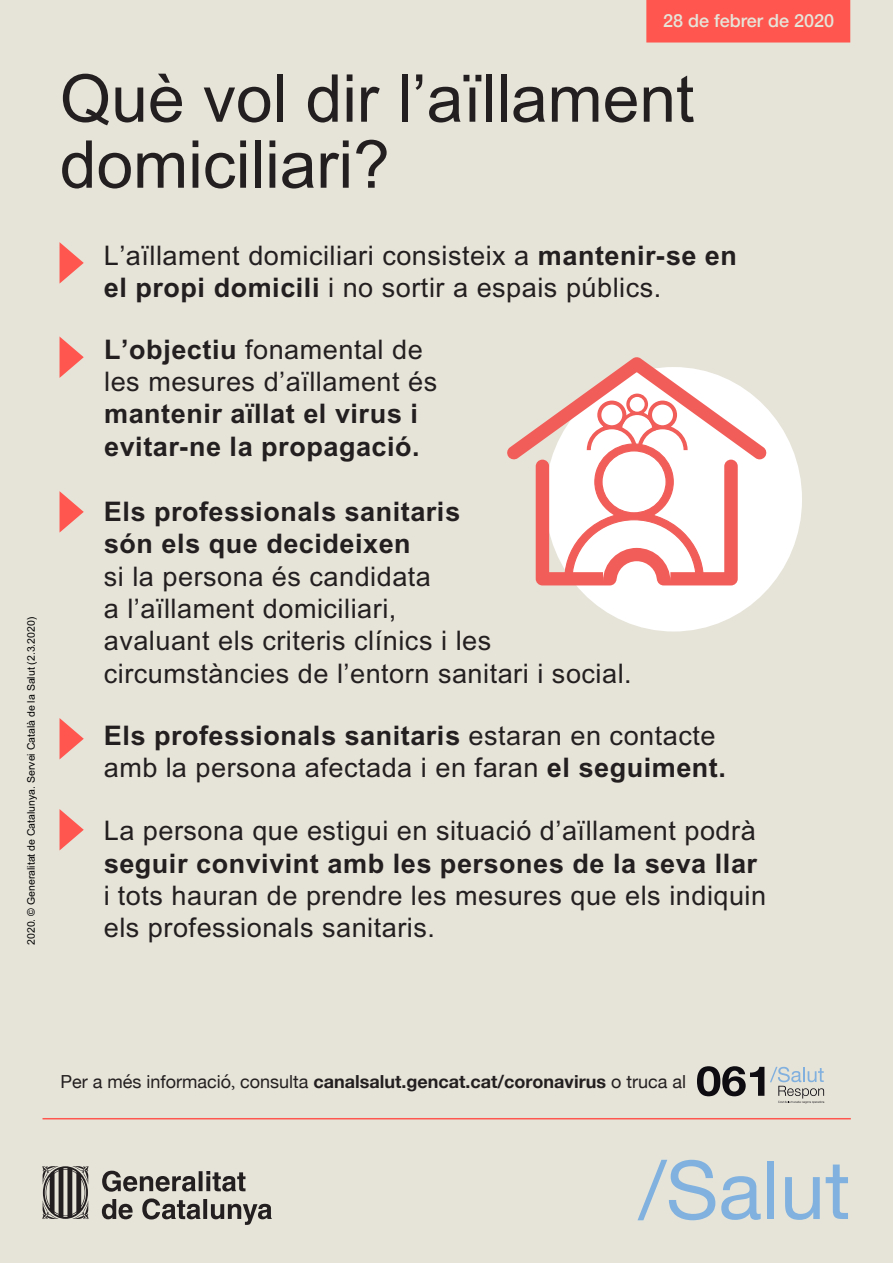
<style>
.page{position:relative;width:893px;height:1263px;background:#e6e4d9}
.page>*{position:absolute;margin:0;border:0;box-sizing:border-box;transform-origin:0 0}
.t1{font:81px "Helvetica Neue";color:#81b2df}
.t2{font:66px/66px "Arial";color:#231f20}
.t3{font:27px/32.4px "Arial";letter-spacing:.02em;color:#231f20}
.t4{font:700 27px/32.4px "Arial";letter-spacing:.02em;color:#231f20}
.t5{font:18px "Helvetica Neue";color:#231f20}
.t6{font:500 18px "Helvetica Neue";color:#e6e4d9}
.t7{font:10.5px "Arial";color:#000}
.s1{font-weight:700}
.s2{font-weight:400}
.s3{font-family:"Minion Pro"}
</style>
<div class="page">
<div style="left:647px;top:1px;width:202px;height:41px;background:#ff574f"></div>
<div style="left:646px;top:0;width:204px;height:43px;border:2px solid #ff574f"></div>
<svg style="left:102px;top:1170px;width:170px;height:55px"></svg>
<svg style="left:42px;top:1166px;width:46px;height:53px"></svg>
<svg style="left:60px;top:242px;width:24px;height:41px"></svg>
<svg style="left:60px;top:337px;width:24px;height:41px"></svg>
<svg style="left:60px;top:491px;width:24px;height:41px"></svg>
<svg style="left:60px;top:718px;width:24px;height:41px"></svg>
<svg style="left:60px;top:809px;width:24px;height:41px"></svg>
<hr style="left:43px;top:1118px;width:808px;height:1px;background:#ff574f">
<svg style="left:697px;top:1066px;width:67px;height:30px"></svg>
<svg style="left:770px;top:1067px;width:54px;height:36px"></svg>
<div style="left:545px;top:367px;width:257px;height:264px;background:#fff;border-radius:50%"></div>
<svg style="left:507px;top:357px;width:260px;height:228px"></svg>
<p class="t7" style="left:25px;top:945px;width:330px;rotate:-90deg">2020. © Generalitat de Catalunya. Servei Català de la Salut (2.3.2020)</p>
<p class="t6" style="left:663px;top:6px;width:173px">28 de febrer de 2020</p>
<p class="t2" style="left:60px;top:67px;width:636px">Què vol dir l’aïllament domiciliari?</p>
<p class="t3" style="left:104px;top:239px;width:635px">L’aïllament domiciliari consisteix a <span class="s1">mantenir-se en el propi domicili</span> i no sortir a espais públics.</p>
<p class="t4" style="left:104px;top:333px;width:335px">L’objectiu <span class="s2">fonamental de les mesures d’aïllament és </span>mantenir aïllat el virus i evitar-ne la propagació.</p>
<p class="t3" style="left:104px;top:496px;width:529px"><span class="s1">Els professionals sanitaris<br>són els que decideixen<br></span>si la persona és candidata<br>a l’aïllament domiciliari,<br>avaluant els criteris clínics i les circumstàncies de l’entorn sanitari i social.</p>
<p class="t3" style="left:104px;top:720px;width:624px"><span class="s1">Els professionals sanitaris</span> estaran en contacte amb la persona afectada i en faran <span class="s1">el seguiment.</span></p>
<p class="t3" style="left:104px;top:815px;width:664px">La persona que estigui en situació d’aïllament podrà <span class="s1">seguir convivint amb les persones de la seva llar </span>i tots hauran de prendre les mesures que els indiquin els professionals sanitaris.</p>
<p class="t5" style="left:60px;top:1068px;width:627px">Per a més informació<span class="s3">,</span> consulta <span class="s1">canalsalut.gencat.cat/coronavirus</span> o truca al</p>
<p class="t1" style="left:639px;top:1132px;width:213px">/Salut</p>
</div>
